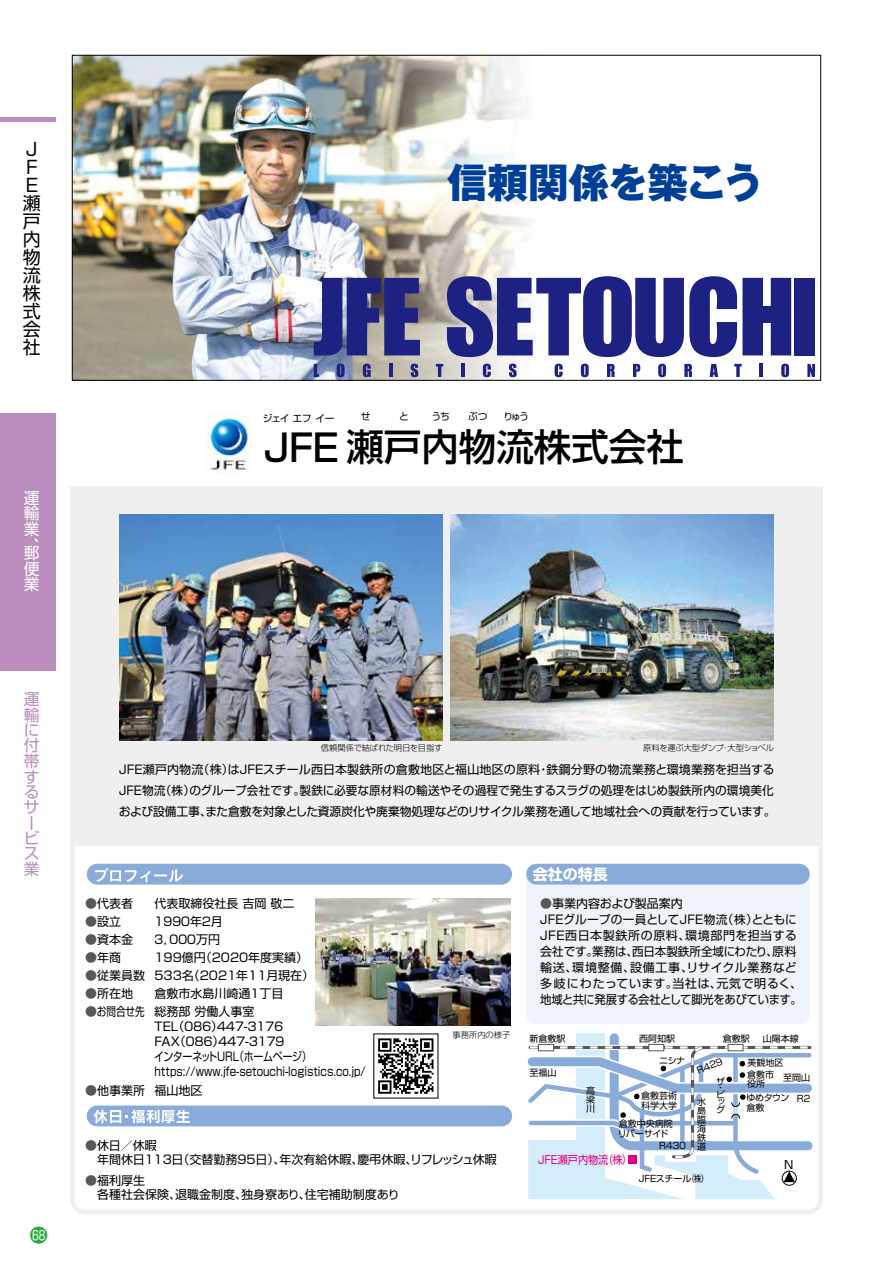
<style>
.page{position:relative;width:893px;height:1263px;background:#fff}
.page>*{position:absolute;margin:0;border:0;box-sizing:border-box;transform-origin:0 0}
.t1{font:800 40.5px "Gothic MB101 Pro";letter-spacing:-.03em;color:#003f98}
.t2{font:500 37.5px "Shin Go Pro";color:#000}
.t3{font:18px/18px "Shin Go Pro";color:#000}
.t4{font:15.75px/15.5px "Shin Go Pro";color:#ba8dbe}
.t5{font:15.75px/15.8px "Shin Go Pro";color:#fff;text-align:justify}
.t6{font:700 15px "Shin Go Pro";color:#fff}
.t7{font:12px/18px "Shin Go Pro";color:#000}
.t8{font:12px "Shin Go Pro";color:#000;scale:.8 1}
.t9{font:11.4px "Shin Go Pro";color:#000}
.t10{font:11.25px "Shin Go Pro";color:#e4007f;scale:.9 1}
.t11{font:9.75px "Shin Go Pro";letter-spacing:-.075em;color:#000}
.t12{font:9.75px "Shin Go Pro";letter-spacing:-.04em;color:#000}
.t13{font:9px/9px "Shin Go Pro";color:#000}
.t14{font:300 8.25px "Shin Go Pro";letter-spacing:-.015em;color:#000}
.s1{color:#595757}
</style>
<div class="page">
<img style="left:74px;top:57px;width:452px;height:321px">
<div style="left:70px;top:487px;width:753px;height:361px;background:#efefef"></div>
<svg style="left:70px;top:841px;width:753px;height:373px"></svg>
<img style="left:316px;top:898px;width:194px;height:128px">
<img style="left:451px;top:514px;width:323px;height:227px">
<svg style="left:520px;top:1029px;width:299px;height:170px"></svg>
<div style="left:628px;top:1155px;width:8px;height:9px;background:#e4007f"></div>
<img style="left:119px;top:514px;width:323px;height:227px">
<svg style="left:314px;top:364px;width:5px;height:13px"></svg>
<svg style="left:337px;top:364px;width:8px;height:13px"></svg>
<svg style="left:363px;top:364px;width:8px;height:13px"></svg>
<svg style="left:389px;top:364px;width:3px;height:13px"></svg>
<svg style="left:411px;top:364px;width:7px;height:13px"></svg>
<svg style="left:436px;top:364px;width:7px;height:13px"></svg>
<hr style="left:461px;top:364px;width:4px;height:13px;background:#1d2282">
<svg style="left:483px;top:364px;width:8px;height:13px"></svg>
<svg style="left:509px;top:364px;width:8px;height:13px"></svg>
<svg style="left:555px;top:364px;width:8px;height:13px"></svg>
<svg style="left:581px;top:364px;width:8px;height:13px"></svg>
<svg style="left:607px;top:364px;width:8px;height:13px"></svg>
<svg style="left:633px;top:364px;width:7px;height:13px"></svg>
<svg style="left:658px;top:364px;width:8px;height:13px"></svg>
<svg style="left:684px;top:364px;width:8px;height:13px"></svg>
<svg style="left:710px;top:364px;width:8px;height:13px"></svg>
<svg style="left:734px;top:364px;width:8px;height:13px"></svg>
<hr style="left:759px;top:364px;width:4px;height:13px;background:#1d2282">
<svg style="left:781px;top:364px;width:8px;height:13px"></svg>
<svg style="left:807px;top:364px;width:8px;height:13px"></svg>
<svg style="left:314px;top:278px;width:106px;height:77px;background:#44478c"></svg>
<svg style="left:447px;top:276px;width:344px;height:81px"></svg>
<div style="left:795px;top:278px;width:20px;height:77px;background:#1d2282"></div>
<img style="left:206px;top:414px;width:46px;height:60px">
<svg style="left:378px;top:1038px;width:55px;height:56px"></svg>
<div style="left:0;top:413px;width:55px;height:258px;background:#ba8dbe"></div>
<hr style="left:0;top:117px;width:55px;height:4px;background:#ba8dbe">
<h3 class="t3" style="left:23px;top:138px;width:19px">J<br>F<br>E瀬戸内物流株式会社</h3>
<h3 class="t5" style="left:24px;top:488px;width:17px">運輸業、</h3>
<h3 class="t5" style="left:24px;top:543px;width:17px">郵便業</h3>
<h3 class="t4" style="left:24px;top:689px;width:17px">運輸に付帯するサービス業</h3>
<h1 class="t1" style="left:447px;top:148px;width:318px">信頼関係を築こう</h1>
<p class="t11" style="left:361px;top:408px;width:11px">せ</p>
<p class="t11" style="left:399px;top:408px;width:11px">と</p>
<p class="t11" style="left:431px;top:408px;width:20px">うち</p>
<p class="t11" style="left:468px;top:408px;width:21px">ぶつ</p>
<p class="t11" style="left:503px;top:408px;width:27px">りゅう</p>
<h2 class="t2" style="left:264px;top:416px;width:422px">JFE 瀬戸内物流株式会社</h2>
<p class="t12" style="left:263px;top:411px;width:73px">ジェイエフイー</p>
<p class="t14" style="left:321px;top:741px;width:123px">信頼関係で結ばれた明日を目指す</p>
<p class="t14" style="left:643px;top:741px;width:132px">原料を運ぶ大型ダンプ・大型ショベル</p>
<p class="t7" style="left:119px;top:757px;width:658px;line-height:21px">JFE瀬戸内物流（株）はJFEスチール西日本製鉄所の倉敷地区と福山地区の原料・鉄鋼分野の物流業務と環境業務を担当する<br>JFE物流（株）のグループ会社です。製鉄に必要な原材料の輸送やその過程で発生するスラグの処理をはじめ製鉄所内の環境美化および設備工事、また倉敷を対象とした資源炭化や廃棄物処理などのリサイクル業務を通して地域社会への貢献を行っています。</p>
<p class="t7" style="left:85px;top:893px;width:49px"><span class="s1">●</span>代表者</p>
<p class="t7" style="left:85px;top:911px;width:37px"><span class="s1">●</span>設立</p>
<p class="t7" style="left:85px;top:929px;width:49px"><span class="s1">●</span>資本金</p>
<p class="t7" style="left:85px;top:947px;width:37px"><span class="s1">●</span>年商</p>
<p class="t7" style="left:85px;top:965px;width:61px"><span class="s1">●</span>従業員数</p>
<p class="t7" style="left:85px;top:983px;width:49px"><span class="s1">●</span>所在地</p>
<p class="t8" style="left:85px;top:1001px;width:76px"><span class="s1">●</span>お問合せ先</p>
<p class="t7" style="left:85px;top:1079px;width:61px"><span class="s1">●</span>他事業所</p>
<p class="t7" style="left:153px;top:893px;width:163px">代表取締役社長 吉岡 敬二　<br>１９９０年２月<br>３，０００万円<br>199億円（2020年度実績）<br>533名（2021年11月現在）倉敷市水島川崎通１丁目<br>総務部 労働人事室</p>
<p class="t7" style="left:154px;top:1017px;width:213px;line-height:15px">TEL（０８６）４４７-３１７６<br>FAX（０８６）４４７-３１７９<br>インターネットURL（ホームページ）https://www.jfe-setouchi-logistics.co.jp/</p>
<p class="t7" style="left:155px;top:1079px;width:49px">福山地区</p>
<p class="t14" style="left:453px;top:1028px;width:59px">事務所内の様子</p>
<p class="t7" style="left:85px;top:1136px;width:413px;line-height:14.4px"><span class="s1">●</span>休日／休暇<br>　年間休日１13日（交替勤務95日）、年次有給休暇、慶弔休暇、リフレッシュ休暇</p>
<p class="t7" style="left:85px;top:1172px;width:316px;line-height:14.4px"><span class="s1">●</span>福利厚生<br>　各種社会保険、退職金制度、独身寮あり、住宅補助制度あり</p>
<p class="t6" style="left:533px;top:863px;width:76px">会社の特長</p>
<p class="t7" style="left:540px;top:894px;width:264px;line-height:16px"><span class="s1">●</span>事業内容および製品案内<br>JFEグループの一員としてJFE物流（株）とともに<br>JFE西日本製鉄所の原料、環境部門を担当する会社です。業務は、西日本製鉄所全域にわたり、原料輸送、環境整備、設備工事、リサイクル業務など多岐にわたっています。当社は、元気で明るく、地域と共に発展する会社として脚光をあびています。</p>
<p class="t13" style="left:529px;top:1033px;width:37px">新倉敷駅</p>
<p class="t13" style="left:639px;top:1033px;width:37px">西阿知駅</p>
<p class="t13" style="left:723px;top:1033px;width:28px">倉敷駅</p>
<p class="t13" style="left:763px;top:1033px;width:38px">山陽本線</p>
<p class="t13" style="left:530px;top:1067px;width:28px">至福山</p>
<p class="t13" style="left:659px;top:1055px;width:28px">ニシナ</p>
<p class="t13" style="left:641px;top:1090px;width:37px;line-height:9.6px">倉敷芸術科学大学</p>
<p class="t13" style="left:618px;top:1118px;width:56px;line-height:9.8px">倉敷中央病院リバーサイド</p>
<p class="t13" style="left:695px;top:1065px;width:29px;rotate:-21deg">R４２９</p>
<p class="t13" style="left:716px;top:1077px;width:10px;line-height:6.6px">ザ・ビ</p>
<p class="t13" style="left:716px;top:1097px;width:10px;line-height:7.8px">ッグ</p>
<p class="t13" style="left:586px;top:1085px;width:10px;text-align:justify">高梁川</p>
<p class="t13" style="left:697px;top:1096px;width:10px;text-align:justify">水島臨海鉄道</p>
<p class="t13" style="left:659px;top:1139px;width:29px">R４３０</p>
<p class="t10" style="left:538px;top:1150px;width:106px">JFE瀬戸内物流（株）</p>
<p class="t13" style="left:639px;top:1173px;width:71px">JFEスチール（株）</p>
<p class="t13" style="left:748px;top:1057px;width:37px">美観地区</p>
<p class="t13" style="left:747px;top:1068px;width:28px;line-height:9.8px">倉敷市役所</p>
<p class="t13" style="left:746px;top:1092px;width:45px;line-height:9.8px">ゆめタウン倉敷</p>
<p class="t13" style="left:783px;top:1072px;width:28px">至岡山</p>
<p class="t13" style="left:797px;top:1093px;width:16px">R２</p>
<p class="t9" style="left:784px;top:1155px;width:11px">N</p>
</div>
